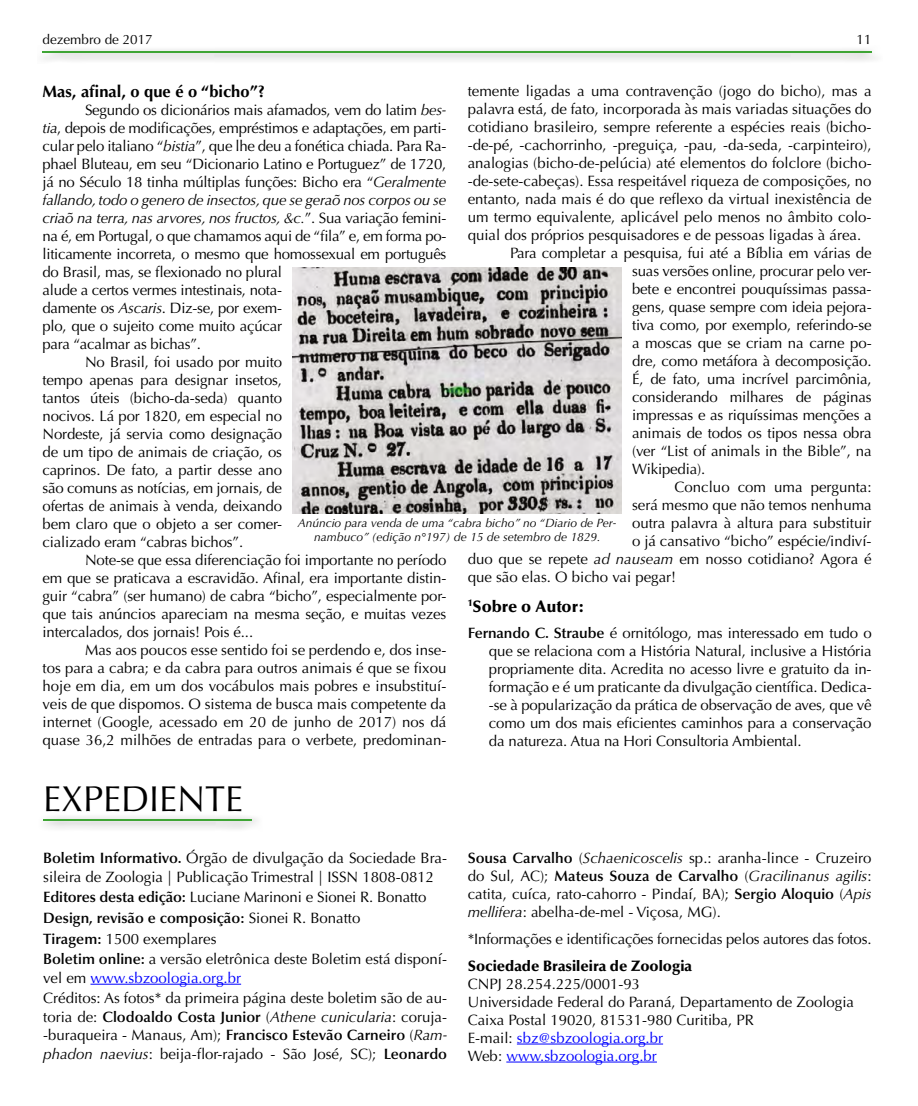
<style>
.page{position:relative;width:918px;height:1106px;background:#fff}
.page>*{position:absolute;margin:0;border:0;box-sizing:border-box;transform-origin:0 0}
.t1{font:36px "Optima";color:#000}
.t2{font:700 16.5px "Optima";color:#000}
.t3{font:900 16.5px "Optima";color:#000}
.t4{font:15px/18px "Optima";letter-spacing:-.01em;color:#000}
.t5{font:italic 15px "Optima";letter-spacing:-.015em;color:#000}
.t6{font:900 15px "Optima";color:#000}
.t7{font:13.5px "Optima";color:#000}
.t8{font:italic 12px/14.4px "Optima";color:#000;text-align:center}
.s1{font-style:italic}
.s2{font-style:normal}
.s3{font-weight:600}
.s4{color:#00f}
</style>
<div class="page">
<div style="left:38px;top:45px;width:845px;height:19px;background:#f2f2f2"></div>
<hr style="left:43px;top:51px;width:829px;height:2px;background:#3fa535">
<img style="left:293px;top:268px;width:328px;height:245px">
<div style="left:38px;top:813px;width:224px;height:18px;background:#000;opacity:.55"></div>
<hr style="left:43px;top:818px;width:209px;height:2px;background:#3fa535">
<hr style="left:91px;top:983px;width:150px;height:1px;background:#00f">
<hr style="left:517px;top:1043px;width:146px;height:1px;background:#00f">
<hr style="left:506px;top:1061px;width:151px;height:1px;background:#00f">
<p class="t7" style="left:43px;top:31px;width:112px">dezembro de 2017</p>
<p class="t7" style="left:857px;top:31px;width:17px">11</p>
<p class="t2" style="left:43px;top:82px;width:224px">Mas, afinal, o que é o “bicho”?</p>
<p class="t4" style="left:85px;top:101px;width:363px">Segundo os dicionários mais afamados, vem do latim <span class="s1">bes-</span></p>
<p class="t4" style="left:43px;top:119px;width:405px"><span class="s1">tia</span>, depois de modificações, empréstimos e adaptações, em parti-</p>
<p class="t4" style="left:43px;top:137px;width:405px">cular pelo italiano “<span class="s1">bistia</span>”, que lhe deu a fonética chiada. Para Ra-</p>
<p class="t4" style="left:43px;top:155px;width:405px">phael Bluteau, em seu “Dicionario Latino e Portuguez” de 1720,</p>
<p class="t4" style="left:43px;top:173px;width:405px">já no Século 18 tinha múltiplas funções: Bicho era “<span class="s1">Geralmente</span></p>
<p class="t5" style="left:43px;top:191px;width:405px">fallando, todo o genero de insectos, que se geraõ nos corpos ou se</p>
<p class="t5" style="left:43px;top:209px;width:405px">criaõ na terra, nas arvores, nos fructos, &amp;c.<span class="s2">”. Sua variação femini-</span></p>
<p class="t4" style="left:43px;top:227px;width:406px">na é, em Portugal, o que chamamos aqui de “fila” e, em forma po-</p>
<p class="t4" style="left:43px;top:245px;width:405px">liticamente incorreta, o mesmo que homossexual em português</p>
<p class="t4" style="left:43px;top:263px;width:241px">do Brasil, mas, se flexionado no plural</p>
<p class="t4" style="left:43px;top:281px;width:241px">alude a certos vermes intestinais, nota-</p>
<p class="t4" style="left:43px;top:299px;width:241px">damente os <span class="s1">Ascaris</span>. Diz-se, por exem-</p>
<p class="t4" style="left:43px;top:317px;width:241px">plo, que o sujeito come muito açúcar</p>
<p class="t4" style="left:43px;top:335px;width:160px">para “acalmar as bichas”.</p>
<p class="t4" style="left:85px;top:353px;width:199px">No Brasil, foi usado por muito</p>
<p class="t4" style="left:43px;top:371px;width:241px">tempo apenas para designar insetos,</p>
<p class="t4" style="left:43px;top:389px;width:241px">tantos úteis (bicho-da-seda) quanto</p>
<p class="t4" style="left:43px;top:407px;width:241px">nocivos. Lá por 1820, em especial no</p>
<p class="t4" style="left:43px;top:425px;width:241px">Nordeste, já servia como designação</p>
<p class="t4" style="left:43px;top:443px;width:241px">de um tipo de animais de criação, os</p>
<p class="t4" style="left:43px;top:461px;width:241px">caprinos. De fato, a partir desse ano</p>
<p class="t4" style="left:43px;top:479px;width:241px">são comuns as notícias, em jornais, de</p>
<p class="t4" style="left:43px;top:497px;width:241px">ofertas de animais à venda, deixando</p>
<p class="t4" style="left:43px;top:515px;width:241px">bem claro que o objeto a ser comer-</p>
<p class="t4" style="left:43px;top:533px;width:202px">cializado eram “cabras bichos”.</p>
<p class="t4" style="left:85px;top:551px;width:363px">Note-se que essa diferenciação foi importante no período</p>
<p class="t4" style="left:43px;top:569px;width:405px">em que se praticava a escravidão. Afinal, era importante distin-</p>
<p class="t4" style="left:43px;top:587px;width:405px">guir “cabra” (ser humano) de cabra “bicho”, especialmente por-</p>
<p class="t4" style="left:43px;top:605px;width:405px">que tais anúncios apareciam na mesma seção, e muitas vezes</p>
<p class="t4" style="left:43px;top:623px;width:212px">intercalados, dos jornais! Pois é...</p>
<p class="t4" style="left:85px;top:641px;width:363px">Mas aos poucos esse sentido foi se perdendo e, dos inse-</p>
<p class="t4" style="left:43px;top:659px;width:405px">tos para a cabra; e da cabra para outros animais é que se fixou</p>
<p class="t4" style="left:43px;top:677px;width:405px">hoje em dia, em um dos vocábulos mais pobres e insubstituí-</p>
<p class="t4" style="left:43px;top:695px;width:405px">veis de que dispomos. O sistema de busca mais competente da</p>
<p class="t4" style="left:43px;top:713px;width:405px">internet (Google, acessado em 20 de junho de 2017) nos dá</p>
<p class="t4" style="left:43px;top:731px;width:405px">quase 36,2 milhões de entradas para o verbete, predominan-</p>
<p class="t4" style="left:468px;top:82px;width:405px">temente ligadas a uma contravenção (jogo do bicho), mas a</p>
<p class="t4" style="left:468px;top:100px;width:405px">palavra está, de fato, incorporada às mais variadas situações do</p>
<p class="t4" style="left:468px;top:118px;width:405px">cotidiano brasileiro, sempre referente a espécies reais (bicho-</p>
<p class="t4" style="left:468px;top:136px;width:405px">-de-pé, -cachorrinho, -preguiça, -pau, -da-seda, -carpinteiro),</p>
<p class="t4" style="left:468px;top:154px;width:405px">analogias (bicho-de-pelúcia) até elementos do folclore (bicho-</p>
<p class="t4" style="left:468px;top:172px;width:405px">-de-sete-cabeças). Essa respeitável riqueza de composições, no</p>
<p class="t4" style="left:468px;top:190px;width:405px">entanto, nada mais é do que reflexo da virtual inexistência de</p>
<p class="t4" style="left:468px;top:208px;width:405px">um termo equivalente, aplicável pelo menos no âmbito colo-</p>
<p class="t4" style="left:468px;top:226px;width:395px">quial dos próprios pesquisadores e de pessoas ligadas à área.</p>
<p class="t4" style="left:510px;top:244px;width:363px">Para completar a pesquisa, fui até a Bíblia em várias de</p>
<p class="t4" style="left:632px;top:262px;width:241px">suas versões online, procurar pelo ver-</p>
<p class="t4" style="left:632px;top:280px;width:241px">bete e encontrei pouquíssimas passa-</p>
<p class="t4" style="left:632px;top:298px;width:241px">gens, quase sempre com ideia pejora-</p>
<p class="t4" style="left:632px;top:316px;width:241px">tiva como, por exemplo, referindo-se</p>
<p class="t4" style="left:632px;top:334px;width:241px">a moscas que se criam na carne po-</p>
<p class="t4" style="left:632px;top:352px;width:241px">dre, como metáfora à decomposição.</p>
<p class="t4" style="left:632px;top:370px;width:241px">É, de fato, uma incrível parcimônia,</p>
<p class="t4" style="left:632px;top:388px;width:241px">considerando milhares de páginas</p>
<p class="t4" style="left:632px;top:406px;width:241px">impressas e as riquíssimas menções a</p>
<p class="t4" style="left:632px;top:424px;width:241px">animais de todos os tipos nessa obra</p>
<p class="t4" style="left:632px;top:442px;width:241px">(ver “List of animals in the Bible”, na</p>
<p class="t4" style="left:632px;top:460px;width:75px">Wikipedia).</p>
<p class="t4" style="left:675px;top:478px;width:198px">Concluo com uma pergunta:</p>
<p class="t4" style="left:632px;top:496px;width:241px">será mesmo que não temos nenhuma</p>
<p class="t4" style="left:632px;top:514px;width:241px">outra palavra à altura para substituir</p>
<p class="t4" style="left:632px;top:532px;width:241px">o já cansativo “bicho” espécie/indiví-</p>
<p class="t4" style="left:468px;top:550px;width:405px">duo que se repete <span class="s1">ad nauseam</span> em nosso cotidiano? Agora é</p>
<p class="t4" style="left:468px;top:568px;width:210px">que são elas. O bicho vai pegar!</p>
<p class="t3" style="left:468px;top:596px;width:119px"><sup>1</sup>Sobre o Autor:</p>
<p class="t4" style="left:489px;top:624px;width:384px;text-align:justify;text-indent:-21px"><span class="s3">Fernando C. Straube</span> é ornitólogo, mas interessado em tudo o que se relaciona com a História Natural, inclusive a História propriamente dita. Acredita no acesso livre e gratuito da in&shy;formação e é um praticante da divulgação científica. Dedica--se à popularização da prática de observação de aves, que vê como um dos mais eficientes caminhos para a conservação da natureza. Atua na Hori Consultoria Ambiental.</p>
<p class="t8" style="left:298px;top:515px;width:320px">Anúncio para venda de uma “cabra bicho” no “Diario de Per&shy;nambuco” (edição n°197) de 15 de setembro de 1829.</p>
<h1 class="t1" style="left:43px;top:778px;width:202px">EXPEDIENTE</h1>
<p class="t4" style="left:43px;top:849px;width:405px;line-height:18.5px"><span class="s3">Boletim Informativo.</span> Órgão de divulgação da Sociedade Bra&shy;sileira de Zoologia | Publicação Trimestral | ISSN 1808-0812</p>
<p class="t4" style="left:43px;top:887px;width:405px;line-height:20.5px"><span class="s3">Editores desta edição:</span> Luciane Marinoni e Sionei R. Bonatto <span class="s3">Design, revisão e composição:</span> Sionei R. Bonatto<br><span class="s3">Tiragem:</span> 1500 exemplares<br><span class="s3">Boletim online:</span> a versão eletrônica deste Boletim está disponí-</p>
<p class="t4" style="left:43px;top:967px;width:405px;line-height:20.5px">vel em <span class="s4">www.sbzoologia.org.br<br></span>Créditos: As fotos* da primeira página deste boletim são de au-</p>
<p class="t4" style="left:43px;top:1007px;width:405px;line-height:18.5px;text-align:justify">toria de: <span class="s3">Clodoaldo Costa Junior</span> (<span class="s1">Athene cunicularia</span>: coruja--buraqueira - Manaus, Am); <span class="s3">Francisco Estevão Carneiro</span> (<span class="s1">Ram&shy;phadon naevius</span>: beija-flor-rajado - São José, SC); <span class="s3">Leonardo</span></p>
<p class="t4" style="left:468px;top:849px;width:405px;text-align:justify"><span class="s3">Sousa Carvalho</span> (<span class="s1">Schaenicoscelis</span> sp.: aranha-lince - Cruzeiro do Sul, AC); <span class="s3">Mateus Souza de Carvalho</span> (<span class="s1">Gracilinanus agilis</span>: catita, cuíca, rato-cahorro - Pindaí, BA); <span class="s3">Sergio Aloquio</span> (<span class="s1">Apis mellifera</span>: abelha-de-mel - Viçosa, MG).</p>
<p class="t4" style="left:468px;top:930px;width:405px">*Informações e identificações fornecidas pelos autores das fotos.</p>
<p class="t6" style="left:468px;top:956px;width:226px">Sociedade Brasileira de Zoologia</p>
<p class="t4" style="left:468px;top:974px;width:388px">CNPJ 28.254.225/0001-93<br>Universidade Federal do Paraná, Departamento de Zoologia Caixa Postal 19020, 81531-980 Curitiba, PR<br>E-mail: <span class="s4">sbz@sbzoologia.org.br<br></span>Web: <span class="s4">www.sbzoologia.org.br</span></p>
</div>
